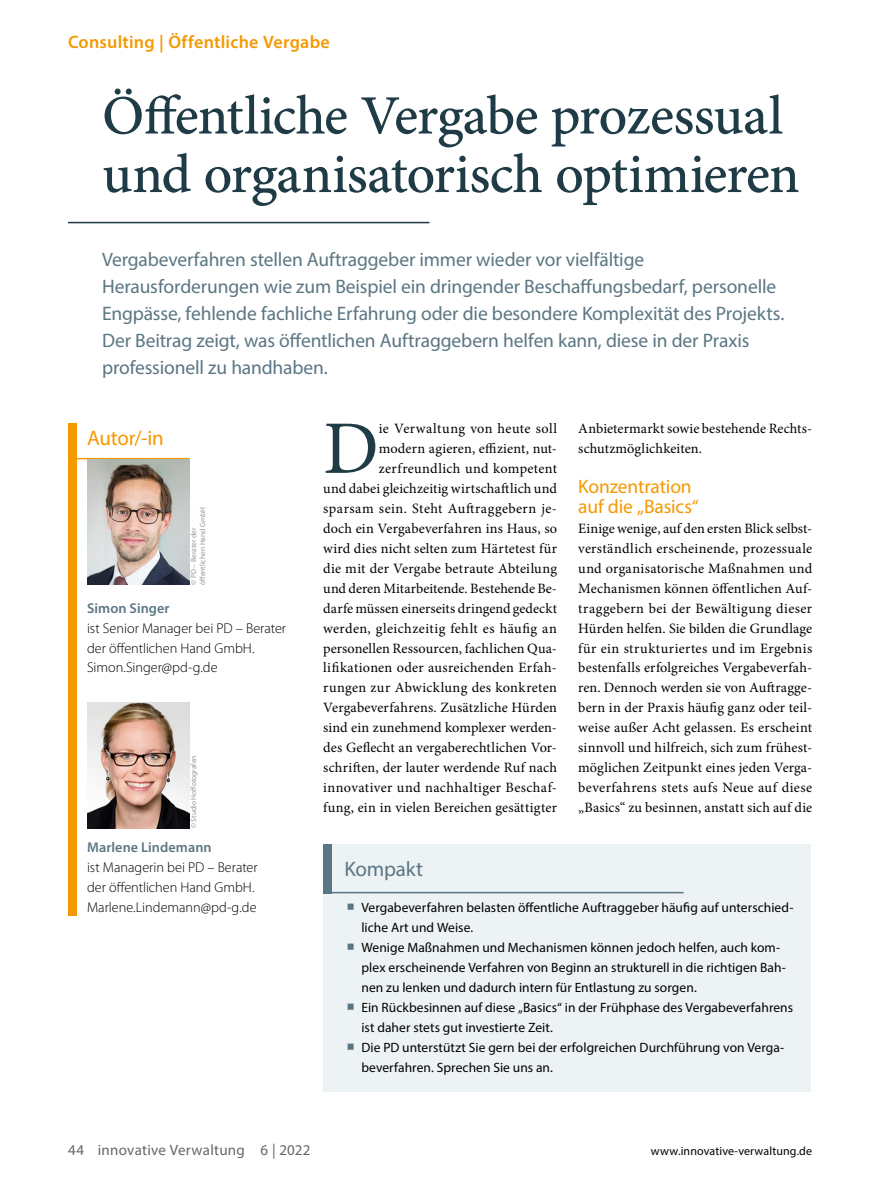
<style>
.page{position:relative;width:893px;height:1187px;background:#fff}
.page>*{position:absolute;margin:0;border:0;box-sizing:border-box;transform-origin:0 0}
.t1{font:75.6px "Minion Pro";color:#1e3b46}
.t2{font:55.5px/58.5px "Minion Pro Medium Capt";letter-spacing:-.02em;color:#1e3b46}
.t3{font:21px "Myriad Pro";letter-spacing:-.01em;color:#f59900}
.t4{font:21px "Myriad Pro";letter-spacing:-.01em;color:#5b7683}
.t5{font:19.5px/27px "Myriad Pro";letter-spacing:-.005em;color:#5b7683}
.t6{font:19.5px/20px "Myriad Pro";letter-spacing:-.01em;color:#f59900}
.t7{font:600 18px "Myriad Pro";letter-spacing:.015em;color:#f59900}
.t8{font:15px "Myriad Pro";letter-spacing:.02em;color:#676767}
.t9{font:14.25px/20px "Minion Pro";letter-spacing:.01em;color:#000;text-align:right}
.t10{font:300 14.25px/20px "Myriad Pro";letter-spacing:-.005em;color:#000}
.t11{font:600 14.25px "Myriad Pro";letter-spacing:.005em;color:#5b7683}
.t12{font:13.5px/20px "Myriad Pro";letter-spacing:.005em;color:#000}
.t13{font:12px "Myriad Pro";letter-spacing:.005em;color:#000}
.t14{font:7.5px/9px "Myriad Pro";color:#989898}
.s1{font-family:"Minion Pro";font-size:21px;color:#5b7683}
</style>
<div class="page">
<hr style="left:68px;top:222px;width:361px;height:1px;background:#1e3b46">
<hr style="left:74px;top:458px;width:115px;height:1px;background:#f59900">
<div style="left:68px;top:423px;width:9px;height:492px;background:#f59900"></div>
<img style="left:87px;top:459px;width:102px;height:125px">
<div style="left:323px;top:844px;width:488px;height:247px;background:#edf2f4"></div>
<hr style="left:332px;top:891px;width:352px;height:2px;background:#5b7683">
<div style="left:323px;top:844px;width:9px;height:49px;background:#5b7683"></div>
<img style="left:87px;top:702px;width:102px;height:126px">
<p class="t7" style="left:68px;top:30px;width:263px">Consulting | Öffentliche Vergabe</p>
<h2 class="t2" style="left:102px;top:89px;width:699px">Öffentliche Vergabe prozessual und organisatorisch optimieren</h2>
<p class="t5" style="left:102px;top:245px;width:684px">Vergabeverfahren stellen Auftraggeber immer wieder vor vielfältige Herausforderungen wie zum Beispiel ein dringender Beschaffungsbedarf, personelle Engpässe, fehlende fachliche Erfahrung oder die besondere Komplexität des Projekts.<br>Der Beitrag zeigt, was öffentlichen Auftraggebern helfen kann, diese in der Praxis professionell zu handhaben.</p>
<h3 class="t3" style="left:87px;top:425px;width:78px">Autor/-in</h3>
<p class="t14" style="left:189px;top:584px;width:80px;rotate:-90deg">© PD – Berater der öffentlichen Hand GmbH</p>
<p class="t11" style="left:87px;top:598px;width:84px">Simon Singer</p>
<p class="t10" style="left:87px;top:618px;width:200px">ist Senior Manager bei PD – Berater der öffentlichen Hand GmbH.<br>Simon.Singer@pd-g.de</p>
<p class="t14" style="left:189px;top:828px;width:74px;rotate:-90deg">© Studio Hoffotografen</p>
<p class="t9" style="left:323px;top:418px;width:235px">ie Verwaltung von heute soll<br>modern agieren, effizient, nut&shy;zerfreundlich und kompetent<br>und dabei gleichzeitig wirtschaftlich und sparsam sein. Steht Auftraggebern je&shy;doch ein Vergabeverfahren ins Haus, so wird dies nicht selten zum Härtetest für die mit der Vergabe betraute Abteilung und deren Mitarbeitende. Bestehende Be&shy;darfe müssen einerseits dringend gedeckt werden, gleichzeitig fehlt es häufig an personellen Ressourcen, fachlichen Qua&shy;lifikationen oder ausreichenden Erfah&shy;rungen zur Abwicklung des konkreten Vergabeverfahrens. Zusätzliche Hürden sind ein zunehmend komplexer werden&shy;des Geflecht an vergaberechtlichen Vor&shy;schriften, der lauter werdende Ruf nach innovativer und nachhaltiger Beschaf&shy;fung, ein in vielen Bereichen gesättigter</p>
<p class="t9" style="left:578px;top:418px;width:235px;text-align:left">Anbietermarkt sowie bestehende Rechts&shy;schutzmöglichkeiten.</p>
<h1 class="t1" style="left:323px;top:398px;width:57px">D</h1>
<h3 class="t6" style="left:578px;top:476px;width:122px">Konzentration auf die „Basics“</h3>
<p class="t9" style="left:578px;top:518px;width:235px;text-align:justify">Einige wenige, auf den ersten Blick selbst&shy;verständlich erscheinende, prozessuale und organisatorische Maßnahmen und Mechanismen können öffentlichen Auf&shy;traggebern bei der Bewältigung dieser Hürden helfen. Sie bilden die Grundlage für ein strukturiertes und im Ergebnis bestenfalls erfolgreiches Vergabeverfah&shy;ren. Dennoch werden sie von Auftragge&shy;bern in der Praxis häufig ganz oder teil&shy;weise außer Acht gelassen. Es erscheint sinnvoll und hilfreich, sich zum frühest&shy;möglichen Zeitpunkt eines jeden Verga&shy;beverfahrens stets aufs Neue auf diese „Basics“ zu besinnen, anstatt sich auf die</p>
<p class="t11" style="left:87px;top:838px;width:126px">Marlene Lindemann</p>
<p class="t10" style="left:87px;top:857px;width:172px">ist Managerin bei PD – Berater der öffentlichen Hand GmbH.<br>Marlene.Lindemann@pd-g.de</p>
<h3 class="t4" style="left:344px;top:856px;width:80px">Kompakt</h3>
<p class="t12" style="left:361px;top:897px;width:433px;text-indent:-15px"><span class="s1">■</span> Vergabeverfahren belasten öffentliche Auftraggeber häufig auf unterschied&shy;liche Art und Weise.</p>
<p class="t12" style="left:361px;top:937px;width:426px;text-indent:-15px"><span class="s1">■</span> Wenige Maßnahmen und Mechanismen können jedoch helfen, auch kom&shy;plex erscheinende Verfahren von Beginn an strukturell in die richtigen Bah&shy;nen zu lenken und dadurch intern für Entlastung zu sorgen.</p>
<p class="t12" style="left:361px;top:997px;width:433px;text-indent:-15px"><span class="s1">■</span> Ein Rückbesinnen auf diese „Basics“ in der Frühphase des Vergabeverfahrens ist daher stets gut investierte Zeit.</p>
<p class="t12" style="left:361px;top:1036px;width:424px;text-indent:-15px"><span class="s1">■</span> Die PD unterstützt Sie gern bei der erfolgreichen Durchführung von Verga&shy;beverfahren. Sprechen Sie uns an.</p>
<p class="t8" style="left:68px;top:1140px;width:244px">44 innovative Verwaltung 6 | 2022</p>
<p class="t13" style="left:651px;top:1143px;width:163px">www.innovative-verwaltung.de</p>
</div>
